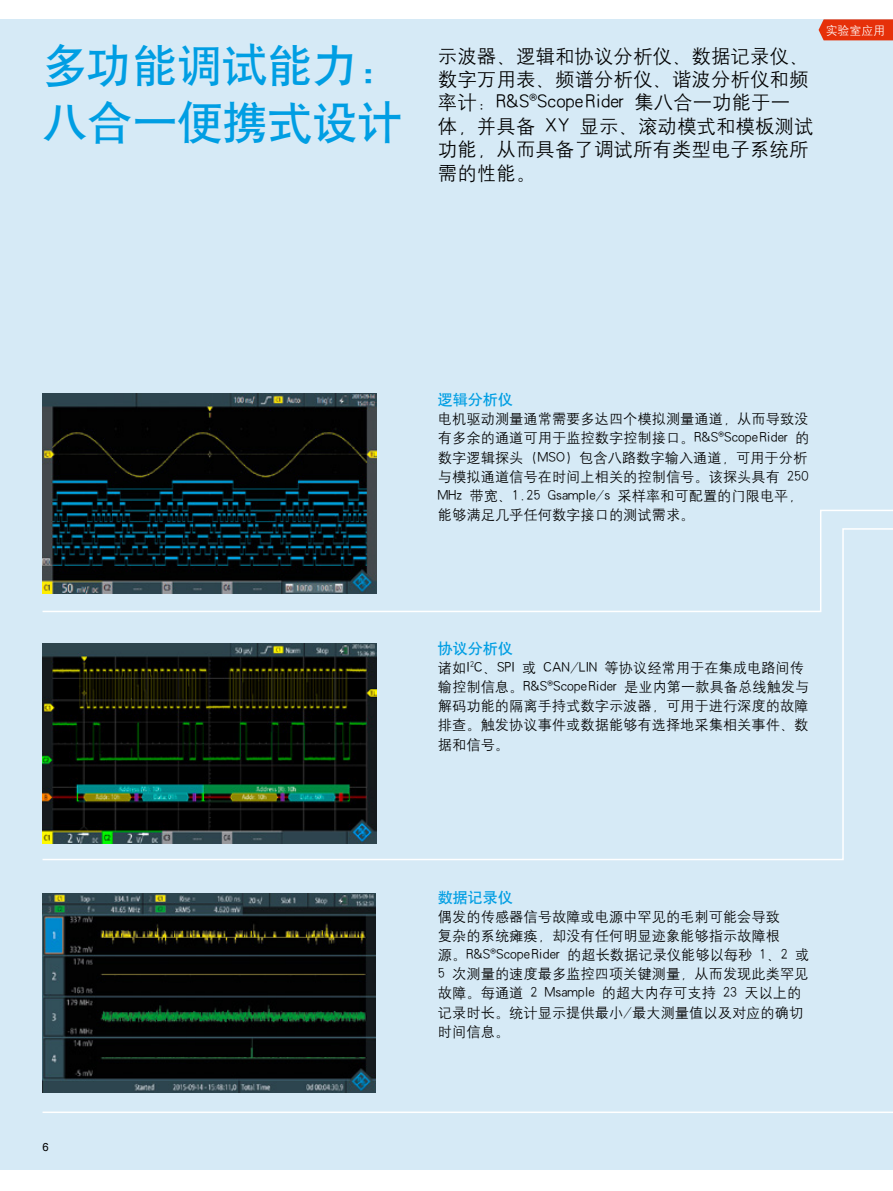
<style>
.page{position:relative;width:893px;height:1191px;background:#fff}
.page>*{position:absolute;margin:0;border:0;box-sizing:border-box;transform-origin:0 0}
.t1{font:45px/57.4px "H Yb 1 gj";color:#009ee3}
.t2{font:19.5px/23.4px "H Yg 2 gj";color:#000}
.t3{font:15px "H Yb 1 gj";color:#009ee3}
.t4{font:14.25px/19.2px "H Yg 2 gj";color:#000}
.t5{font:12px "H Yg 2 gj";letter-spacing:-.015em;color:#fff}
.t6{font:11.25px "Arial Unicode MS";color:#000}
.s1{font-family:"Linotype Univers 420 Cn"}
</style>
<div class="page">
<div style="left:0;top:19px;width:893px;height:1150px;background:#d6eaf6"></div>
<img style="left:43px;top:393px;width:333px;height:116px">
<svg style="left:819px;top:19px;width:74px;height:21px;background:#e53813"></svg>
<svg style="left:42px;top:509px;width:851px;height:90px"></svg>
<svg style="left:42px;top:599px;width:851px;height:514px"></svg>
<h1 class="t1" style="left:43px;top:36px;width:361px">多功能调试能力：八合一便携式设计</h1>
<h2 class="t2" style="left:438px;top:44px;width:377px">示波器、逻辑和协议分析仪、数据记录仪、数字万用表、频谱分析仪、谐波分析仪和频率计：R&amp;S<span class="s1">®</span>Scope Rider 集八合一功能于一体，并具备 XY 显示、滚动模式和模板测试功能，从而具备了调试所有类型电子系统所需的性能。</h2>
<p class="t5" style="left:826px;top:24px;width:61px">实验室应用</p>
<p class="t6" style="left:43px;top:1138px;width:8px">6</p>
<p class="t3" style="left:438px;top:392px;width:76px">逻辑分析仪</p>
<p class="t4" style="left:438px;top:409px;width:373px">电机驱动测量通常需要多达四个模拟测量通道，从而导致没有多余的通道可用于监控数字控制接口。R&amp;S<span class="s1">®</span>Scope Rider 的数字逻辑探头 (MSO) 包含八路数字输入通道，可用于分析与模拟通道信号在时间上相关的控制信号。该探头具有 250<br>MHz 带宽、1.25 Gsample/s 采样率和可配置的门限电平，能够满足几乎任何数字接口的测试需求。</p>
<p class="t3" style="left:438px;top:641px;width:76px">协议分析仪</p>
<p class="t4" style="left:438px;top:658px;width:373px">诸如I<sup>2</sup>C、SPI 或 CAN/LIN 等协议经常用于在集成电路间传输控制信息。R&amp;S<span class="s1">®</span>Scope Rider 是业内第一款具备总线触发与解码功能的隔离手持式数字示波器，可用于进行深度的故障排查。触发协议事件或数据能够有选择地采集相关事件、数据和信号。</p>
<p class="t3" style="left:438px;top:889px;width:76px">数据记录仪</p>
<p class="t4" style="left:438px;top:907px;width:373px">偶发的传感器信号故障或电源中罕见的毛刺可能会导致<br>复杂的系统瘫痪，却没有任何明显迹象能够指示故障根<br>源。R&amp;S<span class="s1">®</span>Scope Rider 的超长数据记录仪能够以每秒 1、2 或<br>5 次测量的速度最多监控四项关键测量，从而发现此类罕见故障。每通道 2 Msample 的超大内存可支持 23 天以上的记录时长。统计显示提供最小/最大测量值以及对应的确切时间信息。</p>
</div>
